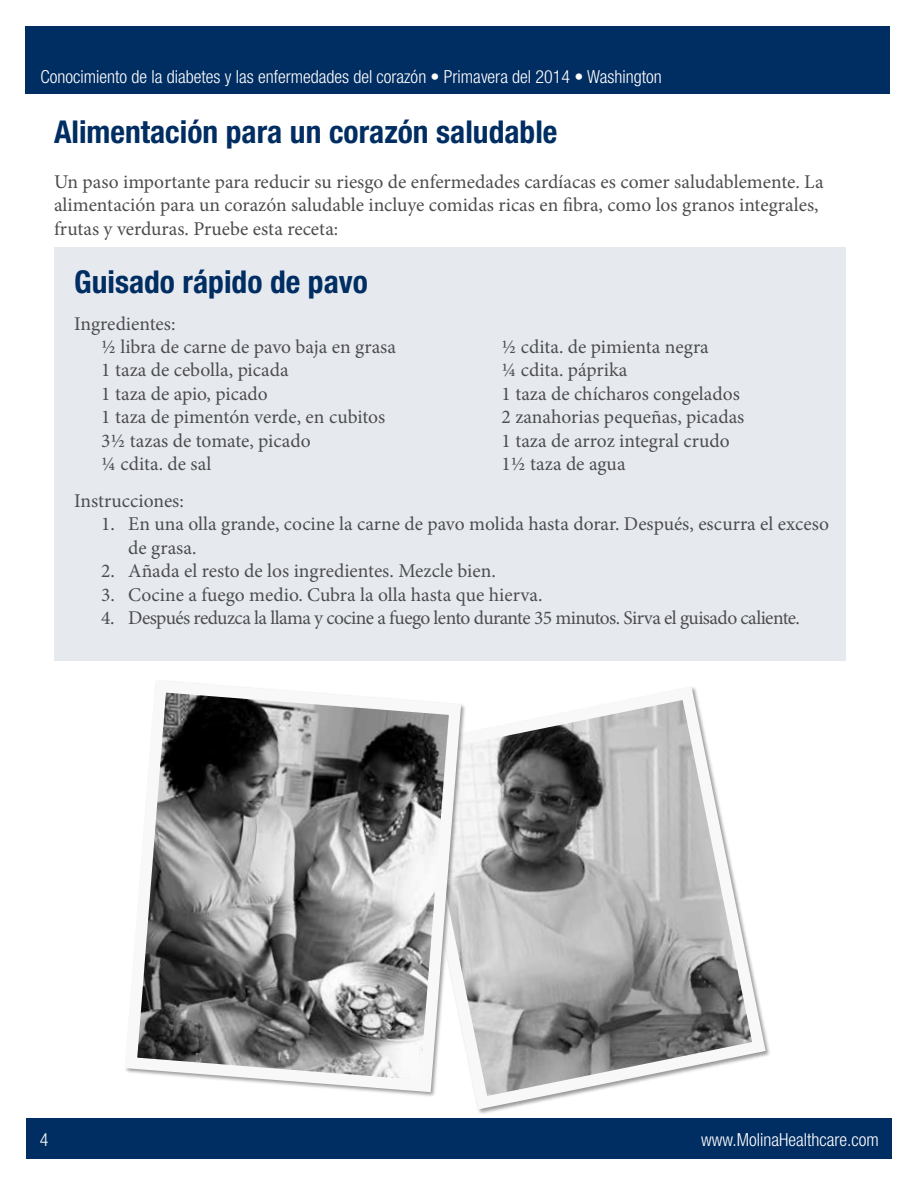
<style>
.page{position:relative;width:918px;height:1188px;background:#fff}
.page>*{position:absolute;margin:0;border:0;box-sizing:border-box;transform-origin:0 0}
.t1{font:700 condensed 31.5px "Helvetica Neue";color:#002d62}
.t2{font:19.5px/23.4px "Minion Pro";color:#4d4d4f}
.t3{font:19.5px "Minion Pro";letter-spacing:-.03em;color:#4d4d4f}
.t4{font:300 condensed 18px "Helvetica Neue";color:#fff}
</style>
<div class="page">
<div style="left:26px;top:1118px;width:866px;height:41px;background:#002d62"></div>
<div style="left:26px;top:26px;width:864px;height:68px;background:#002d62"></div>
<svg style="left:467px;top:687px;width:303px;height:427px"></svg>
<div style="left:54px;top:248px;width:792px;height:413px;background:#e6eaef"></div>
<svg style="left:125px;top:681px;width:342px;height:415px"></svg>
<p class="t4" style="left:40px;top:67px;width:623px">Conocimiento de la diabetes y las enfermedades del corazón • Primavera del 2014 • Washington</p>
<h1 class="t1" style="left:54px;top:113px;width:505px">Alimentación para un corazón saludable</h1>
<p class="t2" style="left:54px;top:170px;width:771px">Un paso importante para reducir su riesgo de enfermedades cardíacas es comer saludablemente. La alimentación para un corazón saludable incluye comidas ricas en fibra, como los granos integrales, frutas y verduras. Pruebe esta receta:</p>
<h1 class="t1" style="left:74px;top:263px;width:295px">Guisado rápido de pavo</h1>
<p class="t2" style="left:101px;top:312px;width:296px;text-indent:-27px">Ingredientes:<br>½ libra de carne de pavo baja en grasa<br>1 taza de cebolla, picada<br>1 taza de apio, picado<br>1 taza de pimentón verde, en cubitos<br>3½ tazas de tomate, picado<br>¼ cdita. de sal</p>
<p class="t2" style="left:502px;top:335px;width:244px">½ cdita. de pimienta negra<br>¼ cdita. páprika<br>1 taza de chícharos congelados<br>2 zanahorias pequeñas, picadas<br>1 taza de arroz integral crudo<br>1½ taza de agua</p>
<p class="t2" style="left:74px;top:489px;width:111px">Instrucciones:</p>
<p class="t2" style="left:128px;top:513px;width:702px;text-indent:-27px">1. En una olla grande, cocine la carne de pavo molida hasta dorar. Después, escurra el exceso de grasa.</p>
<p class="t2" style="left:101px;top:559px;width:396px">2. Añada el resto de los ingredientes. Mezcle bien.</p>
<p class="t2" style="left:101px;top:583px;width:443px">3. Cocine a fuego medio. Cubra la olla hasta que hierva.</p>
<p class="t3" style="left:101px;top:605px;width:700px">4. Después reduzca la llama y cocine a fuego lento durante 35 minutos. Sirva el guisado caliente.</p>
<p class="t4" style="left:40px;top:1129px;width:10px">4</p>
<p class="t4" style="left:701px;top:1129px;width:179px">www.MolinaHealthcare.com</p>
</div>
